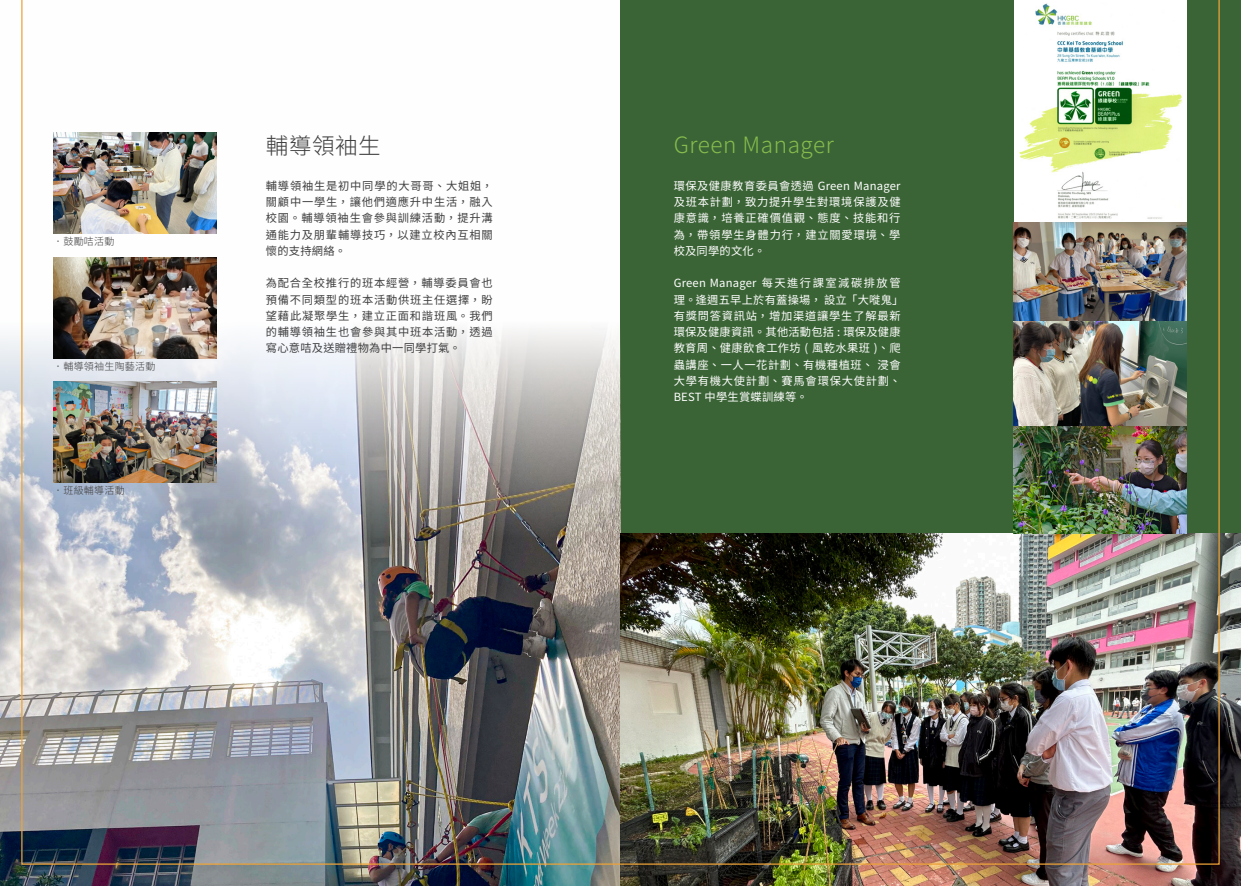
<style>
.page{position:relative;width:1241px;height:886px;background:#fff}
.page>*{position:absolute;margin:0;border:0;box-sizing:border-box;transform-origin:0 0}
.Title_2{font:300 22.5px "Noto Sans HK";letter-spacing:.025em;color:#86bd4d}
.Title_2-2{font:300 22.5px "Noto Sans HK";letter-spacing:.025em;color:#3e3e3f}
.t1{font:11.25px/16.2px "Noto Sans HK";letter-spacing:.065em;color:#3e3e3f;text-align:justify}
.t2{font:11.25px/16.2px "Noto Sans HK";letter-spacing:.03em;color:#fff}
.t3{font:11.25px/16.2px "Noto Sans HK";letter-spacing:.05em;color:#fff;text-align:justify}
.Photo_Description__Below{font:300 10px "Noto Sans HK";letter-spacing:.025em;color:#3e3e3f}
</style>
<div class="page">
<div style="left:620px;top:0;width:620px;height:886px;background:#3b6436"></div>
<img style="left:0;top:336px;width:620px;height:550px">
<img style="left:620px;top:533px;width:620px;height:353px">
<img style="left:21px;top:0;width:1198px;height:865px">
<p class="Photo_Description__Below" style="left:53px;top:236px;width:63px">．鼓勵咭活動</p>
<p class="Photo_Description__Below" style="left:53px;top:360px;width:104px">．輔導領袖生陶藝活動</p>
<p class="Photo_Description__Below" style="left:53px;top:484px;width:73px">．班級輔導活動</p>
<p class="Title_2-2" style="left:266px;top:134px;width:116px">輔導領袖生</p>
<p class="t1" style="left:266px;top:178px;width:228px">輔導領袖生是初中同學的大哥哥、大姐姐，關顧中一學生，讓他們適應升中生活，融入校園。輔導領袖生會參與訓練活動，提升溝通能力及朋輩輔導技巧，以建立校內互相關懷的支持網絡。</p>
<p class="t1" style="left:266px;top:275px;width:228px">為配合全校推行的班本經營，輔導委員會也預備不同類型的班本活動供班主任選擇，盼望藉此凝聚學生，建立正面和諧班風。我們的輔導領袖生也會參與其中班本活動，透過寫心意咭及送贈禮物為中一同學打氣。</p>
<p class="Title_2" style="left:673px;top:132px;width:162px">Green Manager</p>
<p class="t3" style="left:673px;top:178px;width:228px">環保及健康教育委員會透過 Green Manager及班本計劃，致力提升學生對環境保護及健康意識，培養正確價值觀、態度、技能和行為，帶領學生身體力行，建立關愛環境、學校及同學的文化。</p>
<p class="t2" style="left:673px;top:275px;width:231px">Green Manager 每天進行課室減碳排放管理。逢週五早上於有蓋操場， 設立「大嘥鬼」有獎問答資訊站，增加渠道讓學生了解最新環保及健康資訊。其他活動包括 : 環保及健康教育周、健康飲食工作坊 ( 風乾水果班 )、爬蟲講座、一人一花計劃、有機種植班、 浸會大學有機大使計劃、賽馬會環保大使計劃、<br>BEST 中學生賞蝶訓練等。</p>
</div>
